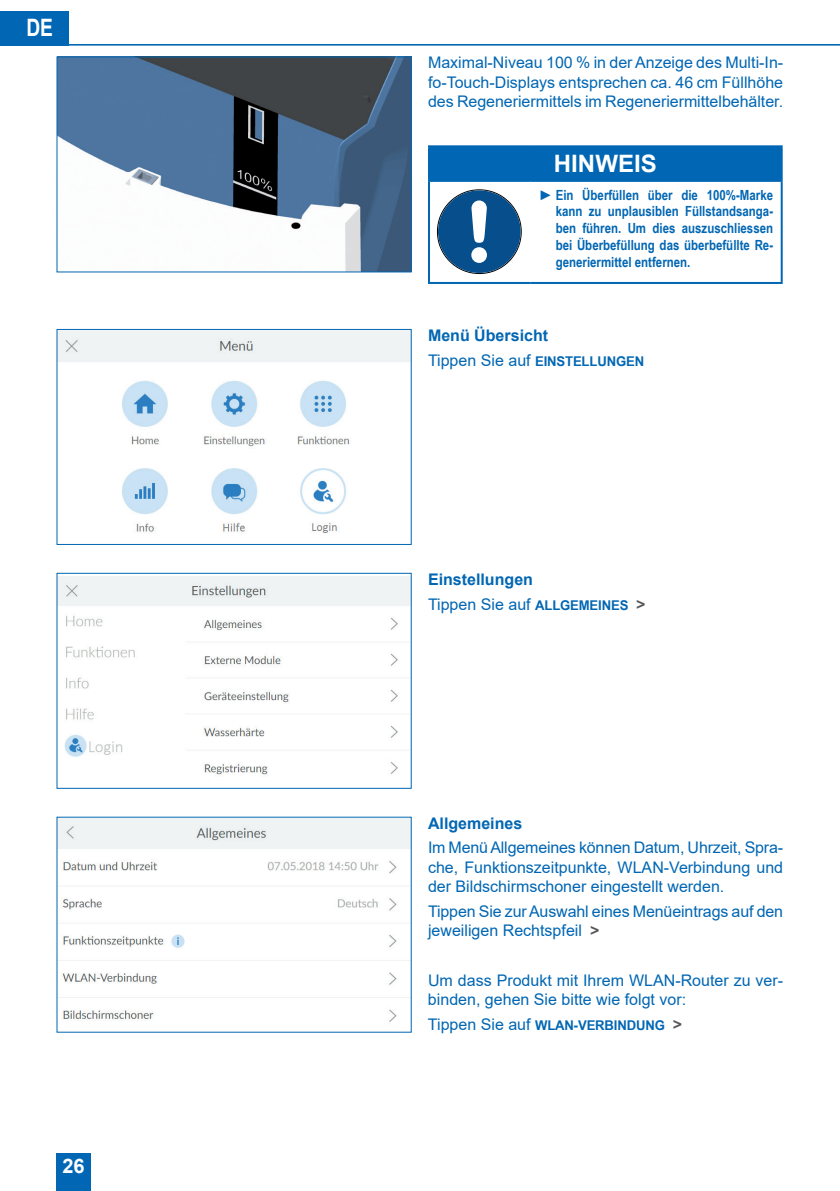
<style>
.page{position:relative;width:840px;height:1191px;background:#fff}
.page>*{position:absolute;margin:0;border:0;box-sizing:border-box;transform-origin:0 0}
.t1{font:700 24px "Arial";color:#fff}
.t2{font:700 24px "Arial";color:#fff;scale:.8 1}
.t3{font:700 20px "Arial";color:#fff}
.t4{font:16px/19.2px "Arial";color:#0166b3;text-align:justify}
.t5{font:700 16px/24.8px "Arial";color:#0166b3}
.t6{font:700 14px/16.8px "Arial Narrow";color:#0166b3;text-align:justify}
.t7{font:700 13.4px "Arial Narrow";letter-spacing:-.01em;color:#0166b3;scale:1.19 1}
.s1{font-family:"Arial";font-weight:400}
.s2{font-family:"Arial";font-weight:400;font-size:16px}
.s3{font-weight:400}
.s4{font-family:"Arial Narrow";font-size:13.4px}
.s5{color:#57585a}
.s6{font-weight:700;color:#57585a}
.s7{font-family:"Arial";font-size:16px;color:#57585a}
</style>
<div class="page">
<hr style="left:0;top:44px;width:839px;height:2px;background:#0166b3">
<div style="left:57px;top:1153px;width:34px;height:38px;background:#0166b3"></div>
<div style="left:0;top:11px;width:68px;height:34px;background:#0166b3"></div>
<img style="left:59px;top:59px;width:350px;height:211px">
<div style="left:57px;top:57px;width:354px;height:215px;border:1px solid #0166b3"></div>
<div style="left:429px;top:146px;width:352px;height:35px;background:#0166b3"></div>
<hr style="left:428px;top:182px;width:2px;height:100px;background:#0166b3">
<hr style="left:780px;top:182px;width:2px;height:100px;background:#0166b3">
<hr style="left:428px;top:282px;width:102px;height:2px;background:#0166b3">
<hr style="left:530px;top:282px;width:252px;height:2px;background:#0166b3">
<hr style="left:428px;top:145px;width:102px;height:2px;background:#0166b3">
<hr style="left:428px;top:147px;width:2px;height:33px;background:#0166b3">
<hr style="left:530px;top:145px;width:252px;height:2px;background:#0166b3">
<hr style="left:780px;top:147px;width:2px;height:33px;background:#0166b3">
<hr style="left:428px;top:180px;width:102px;height:2px;background:#0166b3">
<hr style="left:530px;top:180px;width:252px;height:2px;background:#0166b3">
<div style="left:438px;top:190px;width:82px;height:83px;background:#064f8c;border-radius:50%"></div>
<svg style="left:471px;top:200px;width:15px;height:63px"></svg>
<img style="left:59px;top:331px;width:350px;height:202px">
<div style="left:57px;top:329px;width:354px;height:216px;border:1px solid #0166b3"></div>
<img style="left:59px;top:577px;width:350px;height:198px">
<div style="left:57px;top:573px;width:354px;height:215px;border:1px solid #0166b3"></div>
<img style="left:59px;top:819px;width:350px;height:203px">
<h1 class="t2" style="left:26px;top:11px;width:35px">DE</h1>
<p class="t3" style="left:62px;top:1152px;width:24px">26</p>
<p class="t4" style="left:428px;top:53px;width:356px">Maximal-Niveau 100 % in derAnzeige des Multi-In&shy;fo-Touch-Displays entsprechen ca. 46 cm Füllhöhe des Regeneriermittels im Regeneriermittelbehälter.</p>
<h1 class="t1" style="left:553px;top:146px;width:104px">HINWEIS</h1>
<p class="t6" style="left:555px;top:185px;width:219px;text-indent:-17px"><span class="s1">►</span> Ein Überfüllen über die 100%-Marke kann zu unplausiblen Füllstandsanga&shy;ben führen. Um dies auszuschliessen bei Überbefüllung das überbefüllte Re&shy;generiermittel entfernen.</p>
<p class="t5" style="left:428px;top:323px;width:122px">Menü Übersicht</p>
<p class="t7" style="left:428px;top:351px;width:183px"><span class="s2">Tippen Sie auf</span> EINSTELLUNGEN</p>
<p class="t5" style="left:428px;top:567px;width:219px">Einstellungen<br><span class="s3">Tippen Sie auf</span> <span class="s4">ALLGEMEINES</span> <span class="s5">&gt;</span></p>
<p class="t5" style="left:428px;top:810px;width:96px">Allgemeines</p>
<p class="t4" style="left:428px;top:838px;width:356px">Im MenüAllgemeines können Datum, Uhrzeit, Spra&shy;che, Funktionszeitpunkte, WLAN-Verbindung und der Bildschirmschoner eingestellt werden.</p>
<p class="t4" style="left:428px;top:901px;width:356px">Tippen Sie zurAuswahl eines Menüeintrags auf den jeweiligen Rechtspfeil <span class="s6">&gt;</span></p>
<p class="t4" style="left:428px;top:970px;width:356px">Um dass Produkt mit Ihrem WLAN-Router zu ver&shy;binden, gehen Sie bitte wie folgt vor:</p>
<p class="t7" style="left:428px;top:1015px;width:215px"><span class="s2">Tippen Sie auf</span> WLAN-VERBINDUNG <span class="s7">&gt;</span></p>
</div>
